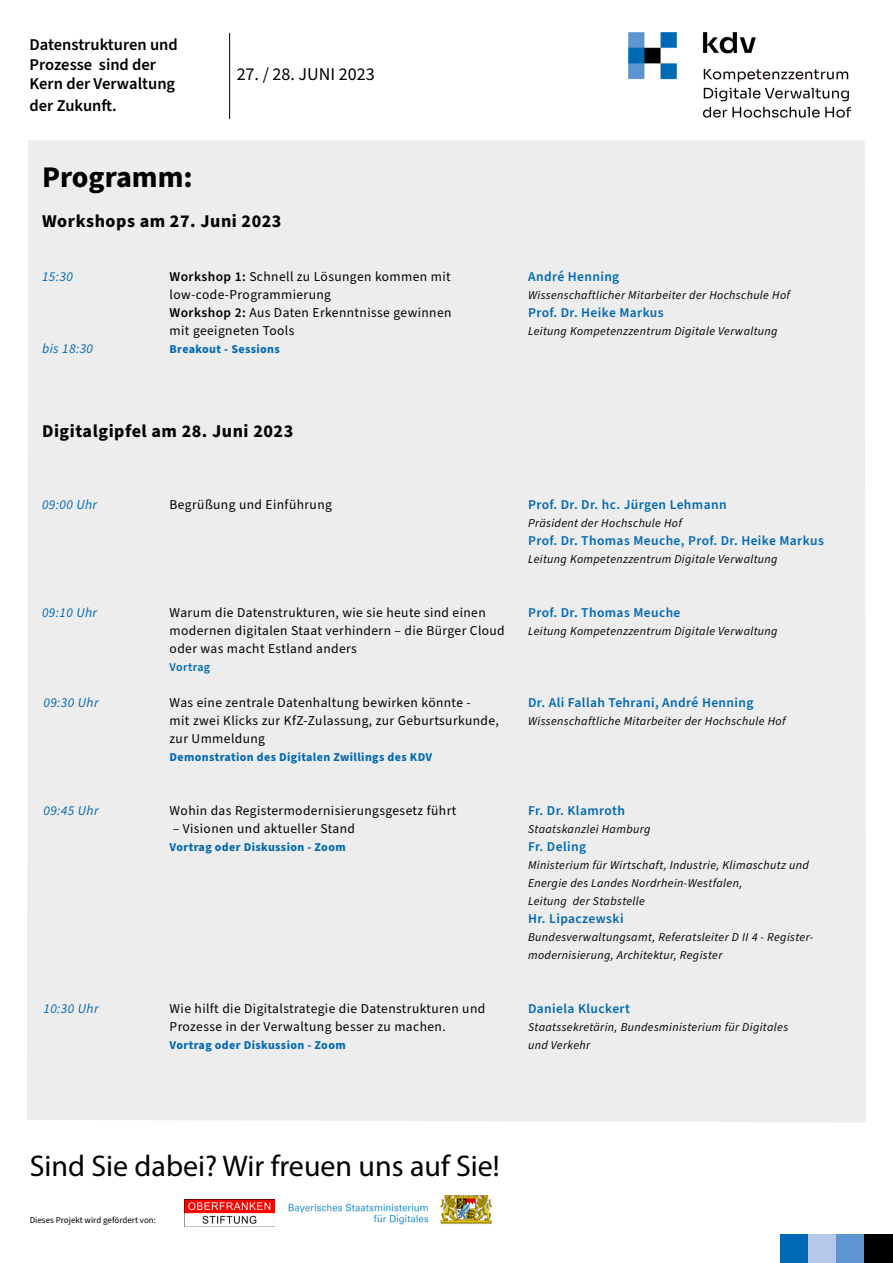
<style>
.page{position:relative;width:893px;height:1263px;background:#fff}
.page>*{position:absolute;margin:0;border:0;box-sizing:border-box;transform-origin:0 0}
.t1{font:30px "Myriad Pro";color:#000}
.t2{font:700 30px "Source Sans Pro";color:#000}
.t3{font:700 18px "Source Sans Pro";letter-spacing:.03em;color:#000}
.t4{font:18px "Source Sans Pro";color:#000}
.t5{font:600 16.5px/19.8px "Source Sans Pro";color:#000}
.t6{font:13.5px "Source Sans Pro";letter-spacing:.03em;color:#000}
.t7{font:600 13.5px "Source Sans Pro";letter-spacing:.03em;color:#0069b4}
.t8{font:italic 13.5px "Source Sans Pro";letter-spacing:.03em;color:#0069b4}
.t9{font:italic 12px/18px "Source Sans Pro";letter-spacing:.03em;color:#000}
.t10{font:700 12px "Source Sans Pro";letter-spacing:.03em;color:#0069b4}
.t11{font:600 12px "Source Sans Pro";letter-spacing:.03em;color:#0069b4}
.t12{font:9px "Source Sans Pro";color:#000}
.s1{font-weight:600}
</style>
<div class="page">
<div style="left:27px;top:140px;width:839px;height:983px;background:#ededed"></div>
<div style="left:781px;top:1235px;width:28px;height:28px;background:#0069b4"></div>
<div style="left:809px;top:1235px;width:28px;height:28px;background:#b5c8e9"></div>
<div style="left:837px;top:1235px;width:28px;height:28px;background:#5d95d0"></div>
<div style="left:865px;top:1235px;width:28px;height:28px;background:#000"></div>
<img style="left:185px;top:1200px;width:89px;height:27px">
<hr style="left:229px;top:33px;width:1px;height:86px;background:#000">
<img style="left:628px;top:33px;width:224px;height:85px">
<img style="left:288px;top:1195px;width:205px;height:30px">
<p class="t5" style="left:30px;top:35px;width:150px">Datenstrukturen und<br>Prozesse sind der</p>
<p class="t5" style="left:30px;top:75px;width:147px">Kern der Verwaltung</p>
<p class="t5" style="left:30px;top:96px;width:89px">der Zukunft.</p>
<p class="t2" style="left:42px;top:156px;width:152px">Programm:</p>
<p class="t4" style="left:237px;top:62px;width:139px">27. / 28. JUNI 2023</p>
<p class="t3" style="left:42px;top:209px;width:241px">Workshops am 27. Juni 2023</p>
<p class="t8" style="left:42px;top:267px;width:32px">15:30</p>
<p class="t6" style="left:170px;top:267px;width:283px"><span class="s1">Workshop 1:</span> Schnell zu Lösungen kommen mit</p>
<p class="t7" style="left:528px;top:267px;width:93px">André Henning</p>
<p class="t6" style="left:170px;top:285px;width:163px">low-code-Programmierung</p>
<p class="t9" style="left:528px;top:286px;width:263px">Wissenschaftlicher Mitarbeiter der Hochschule Hof</p>
<p class="t6" style="left:170px;top:303px;width:283px"><span class="s1">Workshop 2:</span> Aus Daten Erkenntnisse gewinnen</p>
<p class="t7" style="left:528px;top:303px;width:137px">Prof. Dr. Heike Markus</p>
<p class="t6" style="left:170px;top:321px;width:126px">mit geeigneten Tools</p>
<p class="t9" style="left:528px;top:322px;width:251px">Leitung Kompetenzzentrum Digitale Verwaltung</p>
<p class="t8" style="left:42px;top:339px;width:52px">bis 18:30</p>
<p class="t10" style="left:170px;top:341px;width:112px">Breakout - Sessions</p>
<p class="t3" style="left:42px;top:418px;width:253px">Digitalgipfel am 28. Juni 2023</p>
<p class="t8" style="left:42px;top:495px;width:57px">09:00 Uhr</p>
<p class="t6" style="left:170px;top:495px;width:164px">Begrüßung und Einführung</p>
<p class="t7" style="left:528px;top:495px;width:200px">Prof. Dr. Dr. hc. Jürgen Lehmann</p>
<p class="t9" style="left:528px;top:514px;width:155px">Präsident der Hochschule Hof</p>
<p class="t7" style="left:528px;top:531px;width:297px">Prof. Dr. Thomas Meuche, Prof. Dr. Heike Markus</p>
<p class="t9" style="left:528px;top:550px;width:251px">Leitung Kompetenzzentrum Digitale Verwaltung</p>
<p class="t8" style="left:42px;top:603px;width:57px">09:10 Uhr</p>
<p class="t6" style="left:170px;top:603px;width:318px">Warum die Datenstrukturen, wie sie heute sind einen</p>
<p class="t7" style="left:528px;top:603px;width:154px">Prof. Dr. Thomas Meuche</p>
<p class="t6" style="left:170px;top:621px;width:337px">modernen digitalen Staat verhindern – die Bürger Cloud</p>
<p class="t9" style="left:528px;top:622px;width:251px">Leitung Kompetenzzentrum Digitale Verwaltung</p>
<p class="t6" style="left:170px;top:639px;width:189px">oder was macht Estland anders</p>
<p class="t11" style="left:170px;top:659px;width:42px">Vortrag</p>
<p class="t8" style="left:44px;top:693px;width:57px">09:30 Uhr</p>
<p class="t6" style="left:170px;top:693px;width:303px">Was eine zentrale Datenhaltung bewirken könnte -</p>
<p class="t7" style="left:528px;top:693px;width:227px">Dr. Ali Fallah Tehrani, André Henning</p>
<p class="t6" style="left:170px;top:711px;width:331px">mit zwei Klicks zur KfZ-Zulassung, zur Geburtsurkunde,</p>
<p class="t9" style="left:528px;top:712px;width:259px">Wissenschaftliche Mitarbeiter der Hochschule Hof</p>
<p class="t6" style="left:170px;top:729px;width:97px">zur Ummeldung</p>
<p class="t10" style="left:170px;top:748px;width:264px">Demonstration des Digitalen Zwillings des KDV</p>
<p class="t8" style="left:44px;top:801px;width:57px">09:45 Uhr</p>
<p class="t6" style="left:170px;top:801px;width:288px">Wohin das Registermodernisierungsgesetz führt</p>
<p class="t7" style="left:528px;top:801px;width:98px">Fr. Dr. Klamroth</p>
<p class="t6" style="left:173px;top:819px;width:184px">– Visionen und aktueller Stand</p>
<p class="t9" style="left:528px;top:820px;width:124px">Staatskanzlei Hamburg</p>
<p class="t10" style="left:170px;top:838px;width:178px">Vortrag oder Diskussion - Zoom</p>
<p class="t7" style="left:528px;top:837px;width:59px">Fr. Deling</p>
<p class="t9" style="left:528px;top:856px;width:282px">Ministerium für Wirtschaft, Industrie, Klimaschutz und<br>Energie des Landes Nordrhein-Westfalen,</p>
<p class="t9" style="left:528px;top:892px;width:118px">Leitung der Stabstelle</p>
<p class="t7" style="left:528px;top:909px;width:97px">Hr. Lipaczewski</p>
<p class="t9" style="left:528px;top:928px;width:287px">Bundesverwaltungsamt, Referatsleiter D II 4 - Register&shy;modernisierung, Architektur, Register</p>
<p class="t8" style="left:44px;top:999px;width:57px">10:30 Uhr</p>
<p class="t6" style="left:170px;top:999px;width:317px">Wie hilft die Digitalstrategie die Datenstrukturen und</p>
<p class="t7" style="left:528px;top:999px;width:103px">Daniela Kluckert</p>
<p class="t6" style="left:170px;top:1017px;width:278px">Prozesse in der Verwaltung besser zu machen.</p>
<p class="t9" style="left:528px;top:1018px;width:262px">Staatssekretärin, Bundesministerium für Digitales</p>
<p class="t10" style="left:170px;top:1036px;width:178px">Vortrag oder Diskussion - Zoom</p>
<p class="t9" style="left:528px;top:1036px;width:64px">und Verkehr</p>
<p class="t1" style="left:30px;top:1147px;width:472px">Sind Sie dabei? Wir freuen uns auf Sie!</p>
<p class="t12" style="left:30px;top:1214px;width:128px">Dieses Projekt wird gefördert von:</p>
</div>
